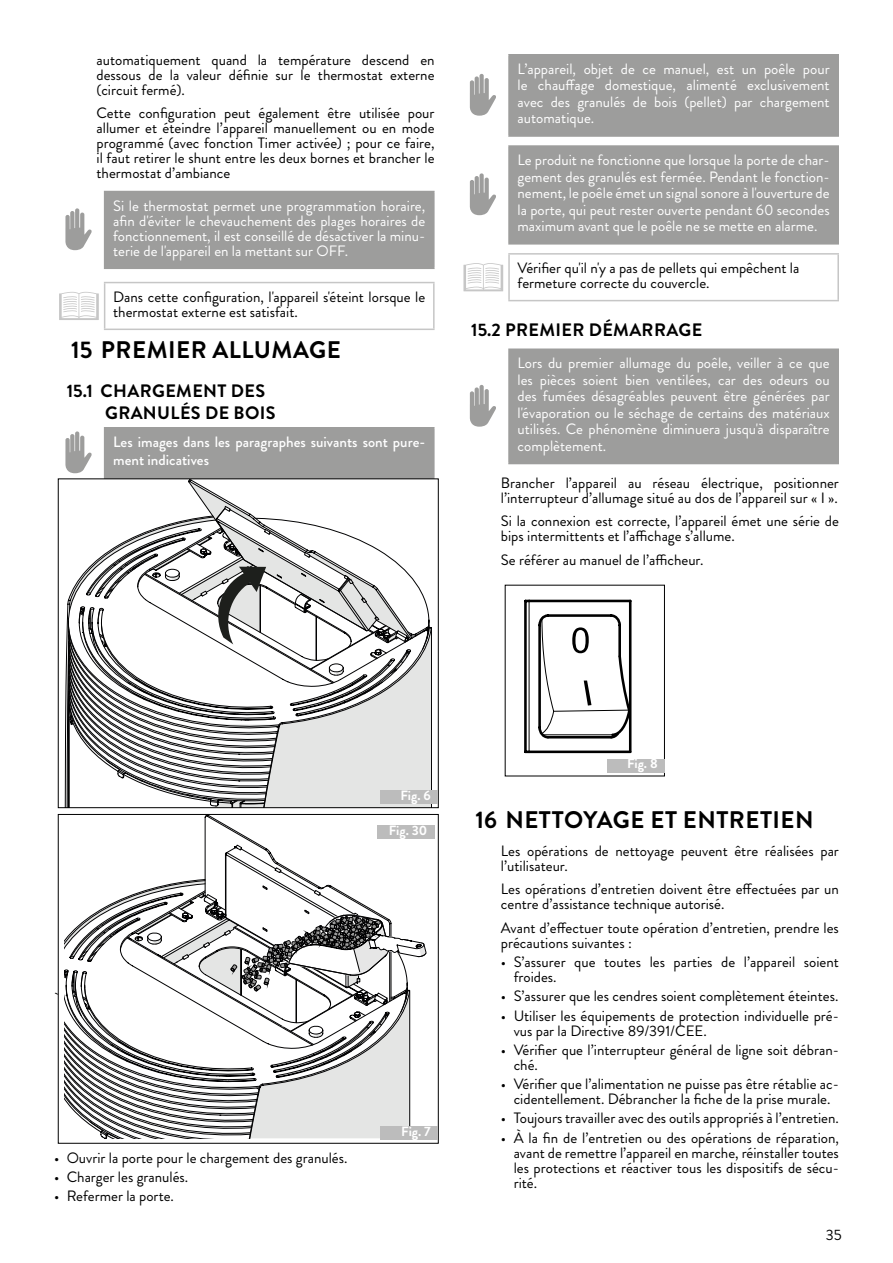
<style>
.page{position:relative;width:893px;height:1263px;background:#fff}
.page>*{position:absolute;margin:0;border:0;box-sizing:border-box;transform-origin:0 0}
.t1{font:700 24px "Brandon Grotesque";letter-spacing:.02em;color:#000}
.t2{font:700 18px/21.6px "Brandon Grotesque";letter-spacing:.02em;color:#000}
.t3{font:15px/15px "Brandon Grotesque";color:#000}
.t4{font:15px/16.5px "Brandon Grotesque";color:#fff;text-align:justify}
.t5{font:500 15px/18px "Brandon Grotesque";color:#fff}
.t6{font:700 13.5px "Brandon Grotesque";color:#fff}
</style>
<div class="page">
<div style="left:105px;top:192px;width:329px;height:76px;background:#9d9d9c"></div>
<hr style="left:104px;top:191px;width:331px;height:1px;background:#9d9d9c">
<hr style="left:433px;top:192px;width:2px;height:76px;background:#9d9d9c">
<hr style="left:104px;top:268px;width:331px;height:1px;background:#9d9d9c">
<hr style="left:104px;top:192px;width:1px;height:76px;background:#9d9d9c">
<svg style="left:65px;top:208px;width:27px;height:42px"></svg>
<hr style="left:104px;top:282px;width:331px;height:1px;background:#c6c6c6">
<hr style="left:104px;top:283px;width:1px;height:46px;background:#c6c6c6">
<hr style="left:433px;top:283px;width:2px;height:46px;background:#c6c6c6">
<hr style="left:104px;top:329px;width:331px;height:1px;background:#c6c6c6">
<svg style="left:59px;top:292px;width:40px;height:28px"></svg>
<div style="left:105px;top:428px;width:329px;height:50px;background:#9d9d9c"></div>
<hr style="left:104px;top:428px;width:1px;height:49px;background:#9d9d9c">
<hr style="left:104px;top:427px;width:331px;height:1px;background:#9d9d9c">
<hr style="left:433px;top:428px;width:2px;height:49px;background:#9d9d9c">
<hr style="left:104px;top:477px;width:331px;height:2px;background:#9d9d9c">
<svg style="left:65px;top:431px;width:27px;height:42px"></svg>
<svg style="left:58px;top:478px;width:381px;height:330px"></svg>
<div style="left:380px;top:791px;width:58px;height:13px;background:#bcbcbc"></div>
<svg style="left:58px;top:814px;width:381px;height:330px"></svg>
<div style="left:380px;top:1126px;width:58px;height:14px;background:#bcbcbc"></div>
<div style="left:377px;top:826px;width:58px;height:13px;background:#bcbcbc"></div>
<div style="left:509px;top:55px;width:329px;height:81px;background:#9d9d9c"></div>
<hr style="left:508px;top:54px;width:331px;height:2px;background:#9d9d9c">
<hr style="left:508px;top:56px;width:2px;height:79px;background:#9d9d9c">
<hr style="left:837px;top:56px;width:2px;height:79px;background:#9d9d9c">
<hr style="left:508px;top:135px;width:331px;height:2px;background:#9d9d9c">
<svg style="left:470px;top:74px;width:26px;height:42px"></svg>
<div style="left:509px;top:146px;width:329px;height:98px;background:#9d9d9c"></div>
<hr style="left:508px;top:145px;width:331px;height:2px;background:#9d9d9c">
<hr style="left:508px;top:147px;width:2px;height:96px;background:#9d9d9c">
<hr style="left:837px;top:147px;width:2px;height:96px;background:#9d9d9c">
<hr style="left:508px;top:243px;width:331px;height:2px;background:#9d9d9c">
<svg style="left:470px;top:173px;width:26px;height:42px"></svg>
<hr style="left:508px;top:253px;width:331px;height:2px;background:#c6c6c6">
<hr style="left:508px;top:255px;width:2px;height:45px;background:#c6c6c6">
<hr style="left:837px;top:255px;width:2px;height:45px;background:#c6c6c6">
<hr style="left:508px;top:300px;width:331px;height:1px;background:#c6c6c6">
<svg style="left:463px;top:263px;width:40px;height:28px"></svg>
<div style="left:509px;top:349px;width:329px;height:114px;background:#9d9d9c"></div>
<hr style="left:508px;top:348px;width:331px;height:2px;background:#9d9d9c">
<hr style="left:508px;top:350px;width:2px;height:113px;background:#9d9d9c">
<hr style="left:837px;top:350px;width:2px;height:113px;background:#9d9d9c">
<hr style="left:508px;top:463px;width:331px;height:1px;background:#9d9d9c">
<svg style="left:470px;top:385px;width:26px;height:42px"></svg>
<svg style="left:504px;top:584px;width:161px;height:193px"></svg>
<div style="left:607px;top:759px;width:58px;height:13px;background:#bcbcbc"></div>
<p class="t3" style="left:97px;top:52px;width:340px;text-align:justify">automatiquement quand la température descend en dessous de la valeur définie sur le thermostat externe (circuit fermé).</p>
<p class="t3" style="left:97px;top:106px;width:340px;text-align:justify">Cette configuration peut également être utilisée pour allumer et éteindre l’appareil manuellement ou en mode programmé (avec fonction Timer activée) ; pour ce faire, il faut retirer le shunt entre les deux bornes et brancher le thermostat d’ambiance</p>
<p class="t4" style="left:113px;top:198px;width:314px;line-height:15px">Si le thermostat permet une programmation horaire, afin d'éviter le chevauchement des plages horaires de fonctionnement, il est conseillé de désactiver la minu&shy;terie de l'appareil en la mettant sur OFF.</p>
<p class="t3" style="left:113px;top:289px;width:314px">Dans cette configuration, l'appareil s'éteint lorsque le thermostat externe est satisfait.</p>
<h1 class="t1" style="left:71px;top:333px;width:271px">15 PREMIER ALLUMAGE</h1>
<p class="t2" style="left:105px;top:380px;width:172px;text-indent:-38px">15.1 CHARGEMENT DES<br>GRANULÉS DE BOIS</p>
<p class="t5" style="left:113px;top:433px;width:314px">Les images dans les paragraphes suivants sont pure&shy;ment indicatives</p>
<p class="t4" style="left:517px;top:61px;width:314px">L’appareil, objet de ce manuel, est un poêle pour le chauffage domestique, alimenté exclusivement avec des granulés de bois (pellet) par chargement automatique.</p>
<p class="t4" style="left:517px;top:152px;width:314px">Le produit ne fonctionne que lorsque la porte de char&shy;gement des granulés est fermée. Pendant le fonction&shy;nement, le poêle émet un signal sonore à l'ouverture de la porte, qui peut rester ouverte pendant 60 secondes maximum avant que le poêle ne se mette en alarme.</p>
<p class="t3" style="left:517px;top:260px;width:283px">Vérifier qu'il n'y a pas de pellets qui empêchent la fermeture correcte du couvercle.</p>
<p class="t2" style="left:471px;top:319px;width:233px">15.2 PREMIER DÉMARRAGE</p>
<p class="t4" style="left:517px;top:355px;width:314px">Lors du premier allumage du poêle, veiller à ce que les pièces soient bien ventilées, car des odeurs ou des fumées désagréables peuvent être générées par l'évaporation ou le séchage de certains des matériaux utilisés. Ce phénomène diminuera jusqu'à disparaître complètement.</p>
<p class="t3" style="left:501px;top:475px;width:340px">Brancher l’appareil au réseau électrique, positionner l’interrupteur d’allumage situé au dos de l’appareil sur « I ».</p>
<p class="t3" style="left:501px;top:514px;width:340px">Si la connexion est correcte, l’appareil émet une série de bips intermittents et l’affichage s’allume.</p>
<p class="t3" style="left:501px;top:552px;width:204px">Se référer au manuel de l’afficheur.</p>
<p class="t6" style="left:400px;top:786px;width:32px">Fig. 6</p>
<p class="t6" style="left:389px;top:821px;width:40px">Fig. 30</p>
<p class="t3" style="left:54px;top:990px;width:6px">`</p>
<p class="t3" style="left:54px;top:1150px;width:295px">• Ouvrir la porte pour le chargement des granulés.</p>
<p class="t3" style="left:54px;top:1170px;width:136px">• Charger les granulés.</p>
<p class="t3" style="left:54px;top:1189px;width:122px">• Refermer la porte.</p>
<p class="t6" style="left:401px;top:1121px;width:31px">Fig. 7</p>
<p class="t6" style="left:627px;top:754px;width:32px">Fig. 8</p>
<h1 class="t1" style="left:476px;top:803px;width:340px">16 NETTOYAGE ET ENTRETIEN</h1>
<p class="t3" style="left:501px;top:843px;width:340px">Les opérations de nettoyage peuvent être réalisées par l’utilisateur.</p>
<p class="t3" style="left:501px;top:882px;width:340px">Les opérations d’entretien doivent être effectuées par un centre d’assistance technique autorisé.</p>
<p class="t3" style="left:501px;top:920px;width:340px">Avant d’effectuer toute opération d’entretien, prendre les précautions suivantes :</p>
<p class="t3" style="left:514px;top:955px;width:327px;text-indent:-13px">• S’assurer que toutes les parties de l’appareil soient froides.</p>
<p class="t3" style="left:501px;top:989px;width:339px">• S’assurer que les cendres soient complètement éteintes.</p>
<p class="t3" style="left:514px;top:1008px;width:327px;text-indent:-13px">• Utiliser les équipements de protection individuelle pré&shy;vus par la Directive 89/391/CEE.</p>
<p class="t3" style="left:514px;top:1042px;width:327px;text-indent:-13px">• Vérifier que l’interrupteur général de ligne soit débran&shy;ché.</p>
<p class="t3" style="left:501px;top:1077px;width:340px;text-align:center">• Vérifier que l’alimentation ne puisse pas être rétablie ac&shy;cidentellement. Débrancher la fiche de la prise murale.</p>
<p class="t3" style="left:501px;top:1111px;width:340px">• Toujours travailler avec des outils appropriés à l’entretien.</p>
<p class="t3" style="left:514px;top:1130px;width:327px;text-align:justify;text-indent:-13px">• À la fin de l’entretien ou des opérations de réparation, avant de remettre l’appareil en marche, réinstaller toutes les protections et réactiver tous les dispositifs de sécu&shy;rité.</p>
<p class="t3" style="left:826px;top:1227px;width:17px">35</p>
</div>
